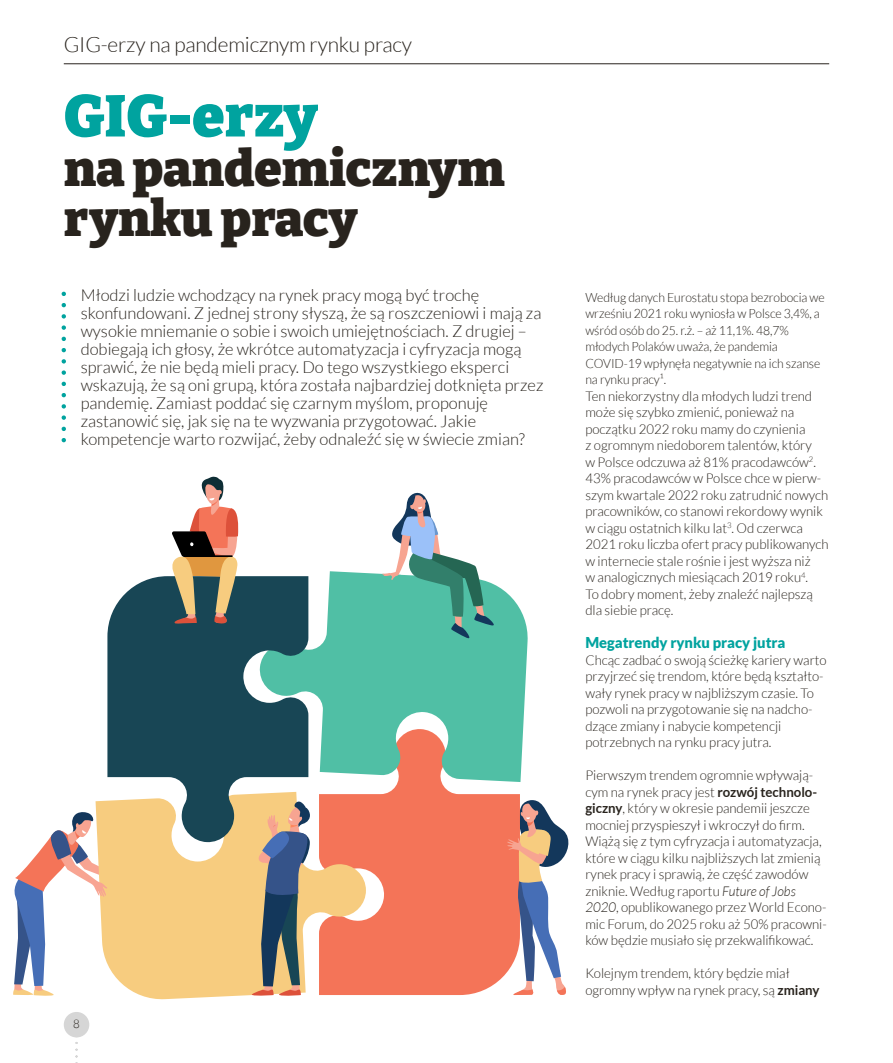
<style>
.page{position:relative;width:893px;height:1063px;background:#fff}
.page>*{position:absolute;margin:0;border:0;box-sizing:border-box;transform-origin:0 0}
.t1{font:900 58.5px "Bitter";color:#00a39f}
.t2{font:900 49.5px/49.5px "Bitter";color:#28231d}
.t3{font:300 21px "Lato";letter-spacing:-.01em;color:#28231d}
.t4{font:300 16.5px/18px "Lato";color:#28231d}
.t5{font:900 15px "Lato";color:#00a39f}
.t6{font:300 13.5px/16.5px "Lato";color:#28231d}
.t7{font:300 12.75px/16.5px "Lato";letter-spacing:-.01em;color:#28231d;scale:.96 1}
.t8{font:300 12px "Lato";color:#28231d;scale:.96 1}
.s1{font-weight:700}
.s2{font-style:italic}
</style>
<div class="page">
<div style="left:64px;top:1012px;width:25px;height:25px;background:#d6d6d6;border-radius:50%"></div>
<svg style="left:75px;top:1037px;width:3px;height:26px"></svg>
<svg style="left:366px;top:782px;width:154px;height:213px;background:#f47e64"></svg>
<svg style="left:96px;top:794px;width:270px;height:206px;background:#f7bd84"></svg>
<svg style="left:308px;top:571px;width:220px;height:211px;background:#74c4ae"></svg>
<svg style="left:107px;top:576px;width:201px;height:267px;background:#466a6f"></svg>
<svg style="left:171px;top:477px;width:68px;height:147px"></svg>
<svg style="left:13px;top:811px;width:118px;height:185px"></svg>
<svg style="left:250px;top:800px;width:61px;height:197px;background:#9e9483"></svg>
<svg style="left:382px;top:492px;width:113px;height:146px"></svg>
<svg style="left:491px;top:800px;width:78px;height:195px"></svg>
<hr style="left:64px;top:63px;width:765px;height:1px;background:#28231d">
<svg style="left:62px;top:291px;width:4px;height:149px"></svg>
<h3 class="t3" style="left:64px;top:36px;width:350px">GIG-erzy na pandemicznym rynku pracy</h3>
<h1 class="t1" style="left:64px;top:82px;width:256px">GIG-erzy</h1>
<h2 class="t2" style="left:64px;top:145px;width:442px">na pandemicznym rynku pracy</h2>
<p class="t4" style="left:81px;top:287px;width:464px">Młodzi ludzie wchodzący na rynek pracy mogą być trochę skonfundowani. Z jednej strony słyszą, że są roszczeniowi i mają za wysokie mniemanie o sobie i swoich umiejętnościach. Z drugiej – dobiegają ich głosy, że wkrótce automatyzacja i cyfryzacja mogą sprawić, że nie będą mieli pracy. Do tego wszystkiego eksperci wskazują, że są oni grupą, która została najbardziej dotknięta przez pandemię. Zamiast poddać się czarnym myślom, proponuję zastanowić się, jak się na te wyzwania przygotować. Jakie kompetencje warto rozwijać, żeby odnaleźć się w świecie zmian?</p>
<p class="t7" style="left:585px;top:289px;width:251px">Według danych Eurostatu stopa bezrobocia we wrześniu 2021 roku wyniosła w Polsce 3,4%, a wśród osób do 25. r.ż. – aż 11,1%. 48,7% młodych Polaków uważa, że pandemia COVID-19 wpłynęła negatywnie na ich szanse na rynku pracy¹.</p>
<p class="t6" style="left:585px;top:388px;width:245px">Ten niekorzystny dla młodych ludzi trend może się szybko zmienić, ponieważ na początku 2022 roku mamy do czynienia<br>z ogromnym niedoborem talentów, który<br>w Polsce odczuwa aż 81% pracodawców<sup>2</sup>.<br>43% pracodawców w Polsce chce w pierw&shy;szym kwartale 2022 roku zatrudnić nowych pracowników, co stanowi rekordowy wynik w ciągu ostatnich kilku lat<sup>3</sup>. Od czerwca 2021 roku liczba ofert pracy publikowanych w internecie stale rośnie i jest wyższa niż<br>w analogicznych miesiącach 2019 roku<sup>4</sup>.<br>To dobry moment, żeby znaleźć najlepszą dla siebie pracę.</p>
<p class="t5" style="left:585px;top:636px;width:202px">Megatrendy rynku pracy jutra</p>
<p class="t6" style="left:585px;top:652px;width:243px">Chcąc zadbać o swoją ścieżkę kariery warto przyjrzeć się trendom, które będą kształto&shy;wały rynek pracy w najbliższym czasie. To pozwoli na przygotowanie się na nadcho&shy;dzące zmiany i nabycie kompetencji potrzebnych na rynku pracy jutra.</p>
<p class="t6" style="left:585px;top:768px;width:243px">Pierwszym trendem ogromnie wpływają&shy;cym na rynek pracy jest <span class="s1">rozwój technolo&shy;giczny</span>, który w okresie pandemii jeszcze mocniej przyspieszył i wkroczył do firm.<br>Wiążą się z tym cyfryzacja i automatyzacja, które w ciągu kilku najbliższych lat zmienią rynek pracy i sprawią, że część zawodów zniknie. Według raportu <span class="s2">Future of Jobs 2020</span>, opublikowanego przez World Econo&shy;mic Forum, do 2025 roku aż 50% pracowni&shy;ków będzie musiało się przekwalifikować.</p>
<p class="t6" style="left:585px;top:966px;width:236px">Kolejnym trendem, który będzie miał ogromny wpływ na rynek pracy, są <span class="s1">zmiany</span></p>
<p class="t8" style="left:73px;top:1018px;width:8px">8</p>
</div>
